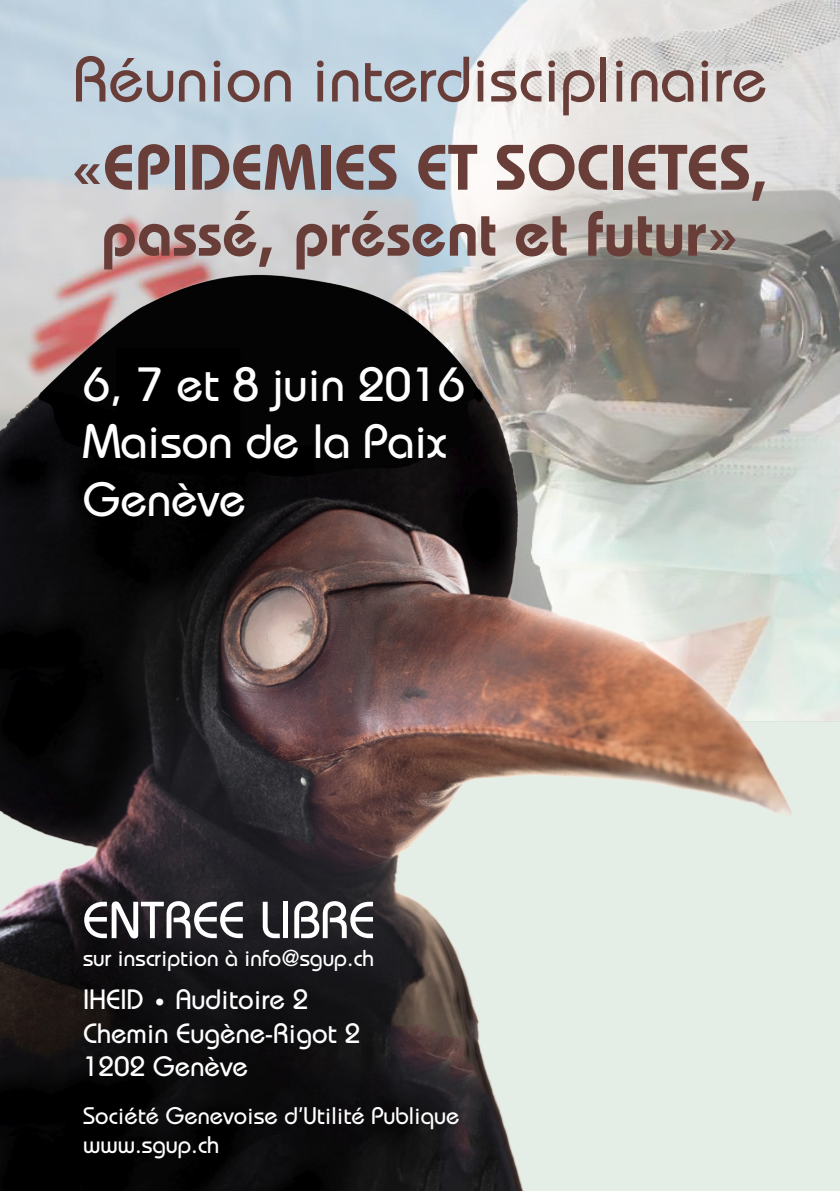
<style>
.page{position:relative;width:840px;height:1191px;background:#fff}
.page>*{position:absolute;margin:0;border:0;box-sizing:border-box;transform-origin:0 0}
.t1{font:600 64px/66px "Bauhaus Std";color:#6a3e38;text-align:center}
.t2{font:500 64px "Bauhaus Std";color:#6a3e38}
.t3{font:500 52px "Bauhaus Std";color:#fff}
.t4{font:500 48px/57.6px "Bauhaus Std";color:#fff}
.t5{font:500 28px/33.6px "Bauhaus Std";color:#fff}
.t6{font:500 24px/28.8px "Bauhaus Std";color:#fff}
.t7{font:500 23px "Bauhaus Std";color:#fff}
.s1{font-size:20px}
</style>
<div class="page">
<img style="left:0;top:0;width:839px;height:210px">
<img style="left:0;top:210px;width:839px;height:981px">
<h1 class="t2" style="left:73px;top:41px;width:695px">Réunion interdisciplinaire</h1>
<h1 class="t1" style="left:71px;top:133px;width:698px">«EPIDEMIES ET SOCIETES, passé, présent et futur»</h1>
<h3 class="t4" style="left:83px;top:355px;width:383px">6, 7 et 8 juin 2016<br>Maison de la Paix<br>Genève</h3>
<h2 class="t3" style="left:83px;top:889px;width:293px">ENTREE LIBRE</h2>
<p class="t7" style="left:83px;top:944px;width:292px">sur inscription à info@sgup.ch</p>
<p class="t5" style="left:83px;top:982px;width:279px">IHEID <span class="s1">•</span> Auditoire 2<br>Chemin Eugène-Rigot 2<br>1202 Genève</p>
<p class="t6" style="left:83px;top:1101px;width:378px">Société Genevoise d’Utilité Publique www.sgup.ch</p>
</div>
